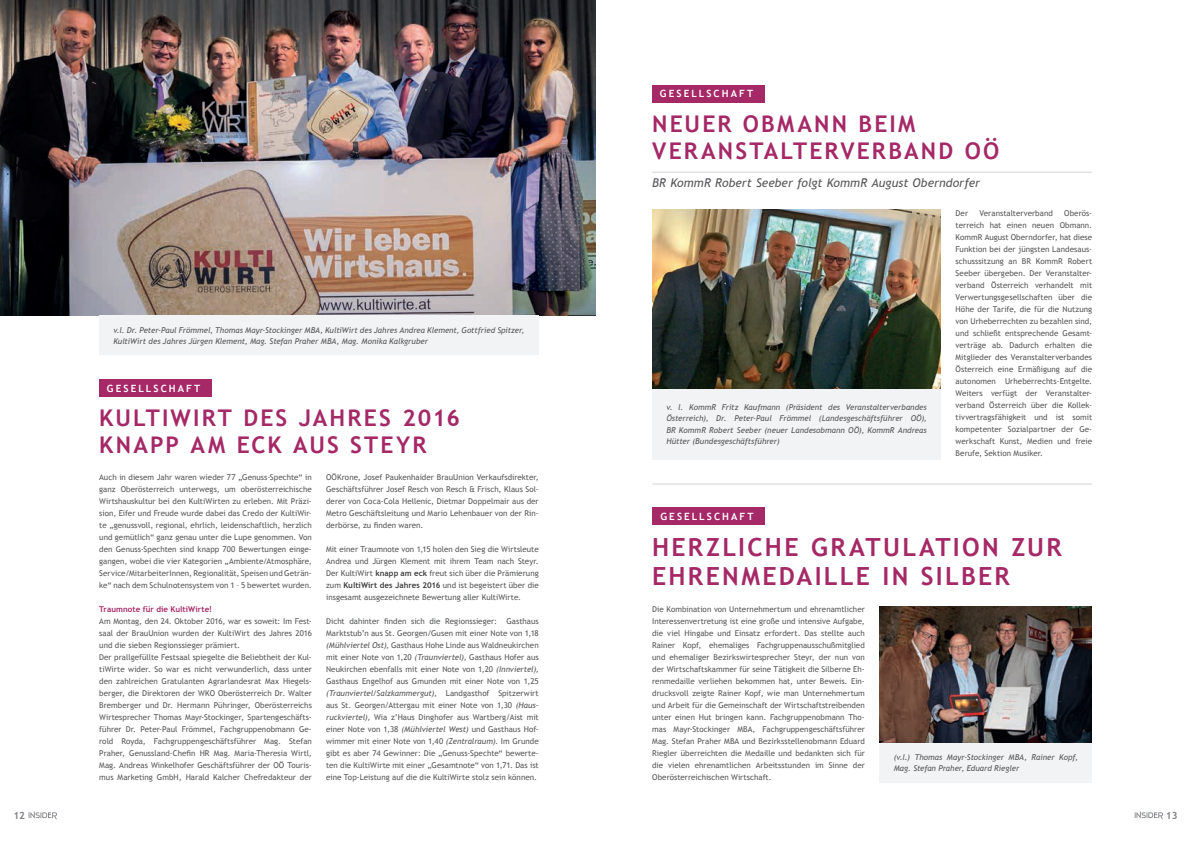
<style>
.page{position:relative;width:1191px;height:842px;background:#fff}
.page>*{position:absolute;margin:0;border:0;box-sizing:border-box;transform-origin:0 0}
.t1{font:700 25px/29px "Trebuchet MS";letter-spacing:.09em;color:#a52867}
.t2{font:700 23px/27px "Trebuchet MS";letter-spacing:.095em;color:#a52867}
.t3{font:italic 12px "Trebuchet MS";letter-spacing:.005em;color:#57585a}
.t4{font:700 10px "Trebuchet MS";letter-spacing:.205em;color:#fff}
.t5{font:700 10px "Trebuchet MS";color:#808285}
.t6{font:8px/12px "Trebuchet MS";color:#57585a;text-align:justify}
.t7{font:italic 8px/11.5px "Trebuchet MS";color:#57585a}
.t8{font:700 8px "Trebuchet MS";letter-spacing:.005em;color:#a52867}
.s1{font-weight:700;color:#3e3e3f}
.s2{font-style:italic}
</style>
<div class="page">
<img style="left:0;top:0;width:595px;height:316px">
<div style="left:652px;top:85px;width:112px;height:17px;background:#a52867"></div>
<hr style="left:652px;top:484px;width:440px;height:1px;background:#d1d2d4">
<div style="left:99px;top:379px;width:112px;height:17px;background:#a52867"></div>
<hr style="left:652px;top:172px;width:439px;height:1px;background:#d1d2d4">
<img style="left:652px;top:209px;width:289px;height:180px">
<img style="left:879px;top:607px;width:212px;height:135px">
<div style="left:99px;top:316px;width:440px;height:39px;background:#f2f3f4"></div>
<div style="left:652px;top:389px;width:289px;height:70px;background:#f2f3f4"></div>
<div style="left:879px;top:743px;width:213px;height:39px;background:#f2f3f4"></div>
<div style="left:652px;top:507px;width:112px;height:17px;background:#a52867"></div>
<svg style="left:29px;top:811px;width:28px;height:8px"></svg>
<svg style="left:1134px;top:811px;width:29px;height:8px"></svg>
<p class="t4" style="left:660px;top:88px;width:95px">GESELLSCHAFT</p>
<p class="t7" style="left:113px;top:324px;width:412px">v.l. Dr. Peter-Paul Frömmel, Thomas Mayr-Stockinger MBA, KultiWirt des Jahres Andrea Klement, Gottfried Spitzer,<br>KultiWirt des Jahres Jürgen Klement, Mag. Stefan Praher MBA, Mag. Monika Kalkgruber</p>
<p class="t4" style="left:107px;top:382px;width:95px">GESELLSCHAFT</p>
<h2 class="t2" style="left:99px;top:404px;width:362px">KULTIWIRT DES JAHRES 2016<br>KNAPP AM ECK AUS STEYR</h2>
<p class="t6" style="left:99px;top:471px;width:214px">Auch in diesem Jahr waren wieder 77 „Genuss-Spechte“ in ganz Oberösterreich unterwegs, um oberösterreichische Wirtshauskultur bei den KultiWirten zu erleben. Mit Präzi&shy;sion, Eifer und Freude wurde dabei das Credo der KultiWir&shy;te „genussvoll, regional, ehrlich, leidenschaftlich, herzlich und gemütlich“ ganz genau unter die Lupe genommen. Von den Genuss-Spechten sind knapp 700 Bewertungen einge&shy;gangen, wobei die vier Kategorien „Ambiente/Atmosphäre, Service/MitarbeiterInnen, Regionalität, Speisen und Geträn&shy;ke“ nach dem Schulnotensystem von 1 – 5 bewertet wurden.</p>
<p class="t8" style="left:99px;top:604px;width:114px">Traumnote für die KultiWirte!</p>
<p class="t6" style="left:99px;top:615px;width:214px;text-align:left">Am Montag, den 24. Oktober 2016, war es soweit: Im Fest&shy;saal der BrauUnion wurden der KultiWirt des Jahres 2016 und die sieben Regionssieger prämiert.<br>Der prallgefüllte Festsaal spiegelte die Beliebtheit der Kul&shy;tiWirte wider. So war es nicht verwunderlich, dass unter den zahlreichen Gratulanten Agrarlandesrat Max Hiegels&shy;berger, die Direktoren der WKO Oberösterreich Dr. Walter Bremberger und Dr. Hermann Pühringer, Oberösterreichs Wirtesprecher Thomas Mayr-Stockinger, Spartengeschäfts&shy;führer Dr. Peter-Paul Frömmel, Fachgruppenobmann Ge&shy;rold Royda, Fachgruppengeschäftsführer Mag. Stefan Praher, Genussland-Chefin HR Mag. Maria-Theresia Wirtl, Mag. Andreas Winkelhofer Geschäftsführer der OÖ Touris&shy;mus Marketing GmbH, Harald Kalcher Chefredakteur der</p>
<p class="t6" style="left:326px;top:471px;width:214px">OÖKrone, Josef Paukenhaider BrauUnion Verkaufsdirekter, Geschäftsführer Josef Resch von Resch &amp; Frisch, Klaus Sol&shy;derer von Coca-Cola Hellenic, Dietmar Doppelmair aus der Metro Geschäftsleitung und Mario Lehenbauer von der Rin&shy;derbörse, zu finden waren.</p>
<p class="t6" style="left:326px;top:543px;width:214px">Mit einer Traumnote von 1,15 holen den Sieg die Wirtsleute Andrea und Jürgen Klement mit ihrem Team nach Steyr.<br>Der KultiWirt <span class="s1">knapp am eck</span> freut sich über die Prämierung zum <span class="s1">KultiWirt des Jahres 2016</span> und ist begeistert über die insgesamt ausgezeichnete Bewertung aller KultiWirte.</p>
<p class="t6" style="left:326px;top:615px;width:214px">Dicht dahinter finden sich die Regionssieger: Gasthaus Marktstub’n aus St. Georgen/Gusen mit einer Note von 1,18 <span class="s2">(Mühlviertel Ost),</span> Gasthaus Hohe Linde aus Waldneukirchen mit einer Note von 1,20 <span class="s2">(Traunviertel),</span> Gasthaus Hofer aus Neukirchen ebenfalls mit einer Note von 1,20 <span class="s2">(Innviertel), </span>Gasthaus Engelhof aus Gmunden mit einer Note von 1,25 <span class="s2">(Traunviertel/Salzkammergut),</span> Landgasthof Spitzerwirt aus St. Georgen/Attergau mit einer Note von 1,30 <span class="s2">(Haus&shy;ruckviertel),</span> Wia z’Haus Dinghofer aus Wartberg/Aist mit einer Note von 1,38 <span class="s2">(Mühlviertel West)</span> und Gasthaus Hof&shy;wimmer mit einer Note von 1,40 <span class="s2">(Zentralraum).</span> Im Grunde gibt es aber 74 Gewinner: Die „Genuss-Spechte“ bewerte&shy;ten die KultiWirte mit einer „Gesamtnote“ von 1,71. Das ist eine Top-Leistung auf die die KultiWirte stolz sein können.</p>
<h2 class="t2" style="left:652px;top:110px;width:348px">NEUER OBMANN BEIM<br>VERANSTALTERVERBAND OÖ</h2>
<h3 class="t3" style="left:652px;top:175px;width:329px">BR KommR Robert Seeber folgt KommR August Oberndorfer</h3>
<p class="t6" style="left:955px;top:207px;width:14px">Der</p>
<p class="t6" style="left:979px;top:207px;width:75px">Veranstalterverband</p>
<p class="t6" style="left:955px;top:207px;width:138px;text-indent:109px">Oberös&shy;terreich hat einen neuen Obmann.<br>KommR August Oberndorfer, hat diese Funktion bei der jüngsten Landesaus&shy;schusssitzung an BR KommR Robert Seeber übergeben. Der Veranstalter&shy;verband Österreich verhandelt mit Verwertungsgesellschaften über die Höhe der Tarife, die für die Nutzung von Urheberrechten zu bezahlen sind, und schließt entsprechende Gesamt&shy;verträge ab. Dadurch erhalten die Mitglieder des Veranstalterverbandes Österreich eine Ermäßigung auf die autonomen Urheberrechts-Entgelte.<br>Weiters verfügt der Veranstalter&shy;verband Österreich über die Kollek&shy;tivvertragsfähigkeit und ist somit kompetenter Sozialpartner der Ge&shy;werkschaft Kunst, Medien und freie Berufe, Sektion Musiker.</p>
<p class="t7" style="left:666px;top:401px;width:262px;text-align:justify">v. l. KommR Fritz Kaufmann (Präsident des Veranstalterverbandes Österreich), Dr. Peter-Paul Frömmel (Landesgeschäftsführer OÖ), BR KommR Robert Seeber (neuer Landesobmann OÖ), KommR Andreas Hütter (Bundesgeschäftsführer)</p>
<p class="t4" style="left:660px;top:510px;width:95px">GESELLSCHAFT</p>
<h1 class="t1" style="left:652px;top:533px;width:411px">HERZLICHE GRATULATION ZUR<br>EHRENMEDAILLE IN SILBER</h1>
<p class="t6" style="left:652px;top:603px;width:214px">Die Kombination von Unternehmertum und ehrenamtlicher Interessenvertretung ist eine große und intensive Aufgabe, die viel Hingabe und Einsatz erfordert. Das stellte auch Rainer Kopf, ehemaliges Fachgruppenausschußmitglied und ehemaliger Bezirkswirtesprecher Steyr, der nun von der Wirtschaftskammer für seine Tätigkeit die Silberne Eh&shy;renmedaille verliehen bekommen hat, unter Beweis. Ein&shy;drucksvoll zeigte Rainer Kopf, wie man Unternehmertum und Arbeit für die Gemeinschaft der Wirtschaftstreibenden unter einen Hut bringen kann. Fachgruppenobmann Tho&shy;mas Mayr-Stockinger MBA, Fachgruppengeschäftsführer Mag. Stefan Praher MBA und Bezirksstellenobmann Eduard Riegler überreichten die Medaille und bedankten sich für die vielen ehrenamtlichen Arbeitsstunden im Sinne der Oberösterreichischen Wirtschaft.</p>
<p class="t7" style="left:893px;top:751px;width:186px">(v.l.) Thomas Mayr-Stockinger MBA, Rainer Kopf,<br>Mag. Stefan Praher, Eduard Riegler</p>
<p class="t5" style="left:13px;top:809px;width:13px">12</p>
<p class="t5" style="left:1165px;top:809px;width:13px">13</p>
</div>
